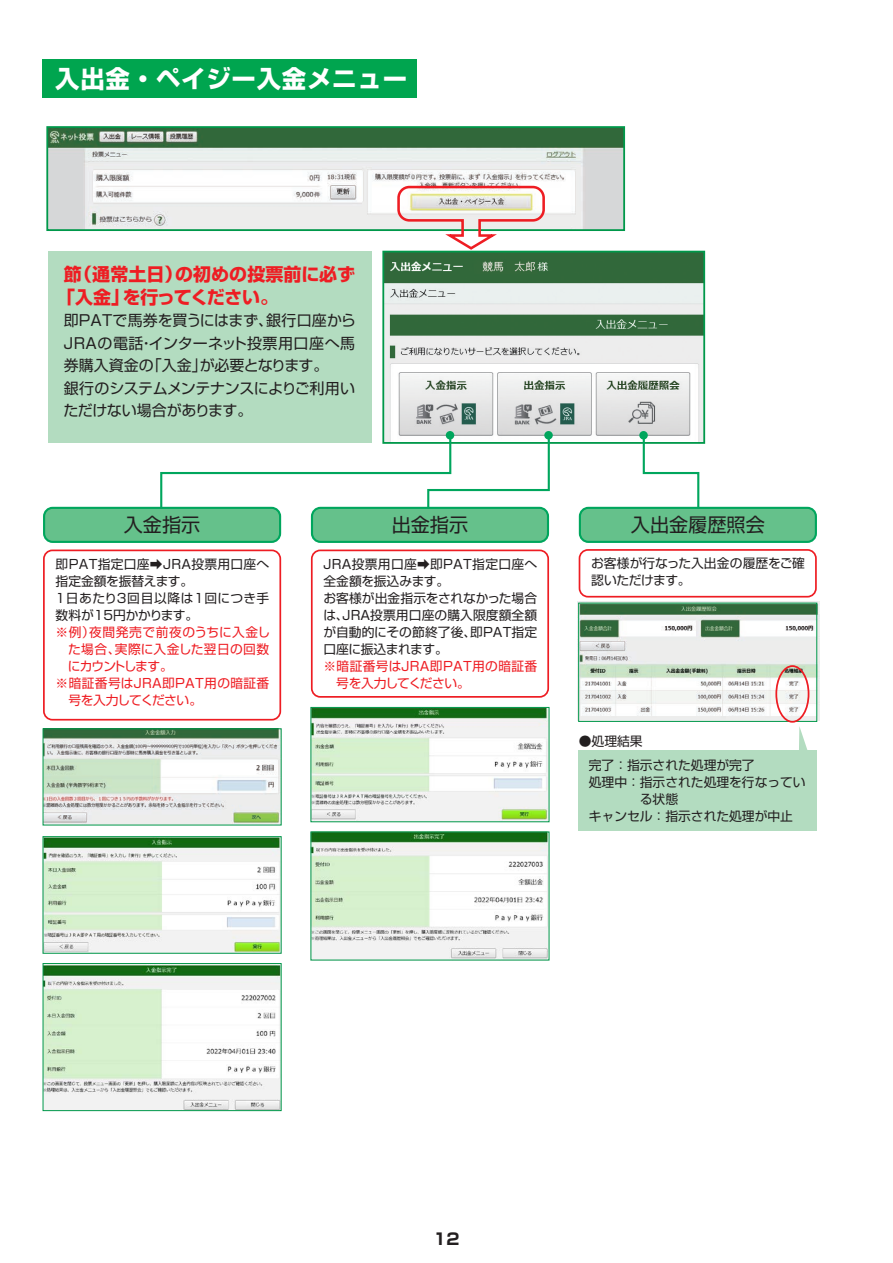
<style>
.page{position:relative;width:893px;height:1263px;background:#fff}
.page>*{position:absolute;margin:0;border:0;box-sizing:border-box;transform-origin:0 0}
.t1{font:700 24.45px "Shin Go Pr 5";letter-spacing:.03em;color:#fff}
.t2{font:19.2px "Shin Go Pr 5";color:#231f20}
.t3{font:700 18px/22.5px "Shin Go Pr 5";letter-spacing:-.02em;color:#ee1d23}
.t4{font:700 18px "Shin Go Pr 5";letter-spacing:.005em;color:#ee1d23}
.t5{font:700 15.9px "Shin Go Pr 5";color:#231f20}
.t6{font:15px/22.5px "Shin Go Pr 5";letter-spacing:-.03em;color:#231f20}
.t7{font:15px/22.5px "Shin Go Pr 5";letter-spacing:.015em;color:#231f20}
.t8{font:15px "Shin Go Pr 5";letter-spacing:-.01em;color:#231f20}
.t9{font:15px "Shin Go Pr 5";letter-spacing:-.05em;color:#231f20}
.t10{font:12.75px/17px "Shin Go Pr 5";color:#231f20}
.t11{font:12.75px/17px "Shin Go Pr 5";letter-spacing:.025em;color:#ee1d23}
.t12{font:12.75px/17px "Shin Go Pr 5";letter-spacing:.025em;color:#231f20}
.t13{font:12.75px "Shin Go Pr 5";letter-spacing:-.045em;color:#ee1d23}
.t14{font:12.75px "Shin Go Pr 5";letter-spacing:-.08em;color:#ee1d23}
</style>
<div class="page">
<img style="left:49px;top:129px;width:573px;height:99px">
<div style="left:46px;top:126px;width:579px;height:105px;border:2px solid #00984a"></div>
<img style="left:385px;top:254px;width:317px;height:187px">
<div style="left:382px;top:251px;width:323px;height:193px;border:2px solid #00984a"></div>
<div style="left:48px;top:251px;width:323px;height:192px;background:#b3dcc0"></div>
<img style="left:577px;top:602px;width:243px;height:119px">
<img style="left:313px;top:709px;width:234px;height:111px">
<img style="left:45px;top:965px;width:235px;height:144px">
<img style="left:45px;top:838px;width:235px;height:114px">
<div style="left:43px;top:963px;width:239px;height:148px;border:1px solid #00984a"></div>
<div style="left:43px;top:549px;width:238px;height:171px;border:2px solid #ee1d23;border-radius:9px"></div>
<div style="left:579px;top:750px;width:238px;height:81px;background:#b3dcc0"></div>
<div style="left:44px;top:508px;width:236px;height:34px;background:#65c18b;border-radius:9px"></div>
<div style="left:43px;top:507px;width:238px;height:36px;border:2px solid #00a65d;border-radius:9px"></div>
<div style="left:311px;top:549px;width:238px;height:149px;border:2px solid #ee1d23;border-radius:9px"></div>
<div style="left:312px;top:508px;width:236px;height:34px;background:#65c18b;border-radius:9px"></div>
<div style="left:311px;top:507px;width:238px;height:36px;border:2px solid #00a65d;border-radius:9px"></div>
<div style="left:580px;top:508px;width:236px;height:34px;background:#65c18b;border-radius:9px"></div>
<div style="left:579px;top:507px;width:238px;height:36px;border:2px solid #00a65d;border-radius:9px"></div>
<div style="left:579px;top:549px;width:238px;height:48px;border:2px solid #ee1d23;border-radius:9px"></div>
<img style="left:45px;top:730px;width:235px;height:93px">
<div style="left:43px;top:728px;width:239px;height:97px;border:1px solid #00984a"></div>
<div style="left:311px;top:707px;width:238px;height:115px;border:1px solid #00984a"></div>
<img style="left:313px;top:833px;width:234px;height:125px">
<div style="left:311px;top:831px;width:238px;height:129px;border:1px solid #00984a"></div>
<div style="left:578px;top:603px;width:239px;height:119px;border:1px solid #00984a"></div>
<div style="left:43px;top:836px;width:239px;height:118px;border:1px solid #00984a"></div>
<div style="left:775px;top:665px;width:34px;height:58px;border:2px solid #ee1d23;border-radius:50%"></div>
<svg style="left:799px;top:726px;width:9px;height:24px"></svg>
<svg style="left:642px;top:435px;width:58px;height:75px"></svg>
<div style="left:639px;top:431px;width:9px;height:8px;background:#00a65d;border-radius:50%"></div>
<div style="left:446px;top:431px;width:8px;height:8px;background:#00a65d;border-radius:50%"></div>
<svg style="left:159px;top:435px;width:392px;height:75px"></svg>
<div style="left:544px;top:431px;width:9px;height:8px;background:#00a65d;border-radius:50%"></div>
<svg style="left:396px;top:184px;width:150px;height:67px"></svg>
<div style="left:43px;top:60px;width:374px;height:38px;background:#00a54f"></div>
<h1 class="t1" style="left:55px;top:59px;width:353px">入出金・ペイジー入金メニュー</h1>
<h3 class="t4" style="left:175px;top:260px;width:182px">の初めの投票前に必ず</h3>
<h3 class="t3" style="left:123px;top:262px;width:157px;text-indent:-59px">（節通常土日）<br>を行ってください。</h3>
<h3 class="t4" style="left:57px;top:283px;width:74px">「入金」</h3>
<p class="t8" style="left:266px;top:308px;width:91px">銀行口座から</p>
<p class="t7" style="left:64px;top:308px;width:293px">即PATで馬券を買うにはまず、<br>JRAの電話インターネット投票用口座へ馬</p>
<p class="t8" style="left:139px;top:331px;width:16px">・</p>
<p class="t8" style="left:147px;top:353px;width:62px">「入金」</p>
<p class="t6" style="left:63px;top:353px;width:293px">券購入資金の<br>銀行のシステムメンテナンスによりご利用いただけない場合があります。</p>
<p class="t9" style="left:200px;top:353px;width:130px">が必要となります。</p>
<h2 class="t2" style="left:124px;top:509px;width:78px">入金指示</h2>
<h2 class="t2" style="left:392px;top:509px;width:78px">出金指示</h2>
<p class="t12" style="left:56px;top:554px;width:215px">即PAT指定口座➡JRA投票用口座へ指定金額を振替えます。<br>1日あたり3回目以降は1回につき手数料が15円かかります。</p>
<p class="t11" style="left:89px;top:622px;width:182px">夜間発売で前夜のうちに入金し</p>
<p class="t11" style="left:56px;top:622px;width:41px">※例）</p>
<p class="t11" style="left:68px;top:639px;width:54px">た場合、</p>
<p class="t14" style="left:68px;top:655px;width:106px">にカウントします。</p>
<p class="t11" style="left:56px;top:673px;width:215px">※暗証番号はJRA即PAT用の暗証番</p>
<p class="t13" style="left:68px;top:689px;width:135px">号を入力してください。</p>
<p class="t11" style="left:115px;top:639px;width:156px">実際に入金した翌日の回数</p>
<p class="t12" style="left:324px;top:554px;width:215px">JRA投票用口座➡即PAT指定口座へ</p>
<p class="t10" style="left:324px;top:571px;width:127px">全金額を振込みます。</p>
<p class="t10" style="left:323px;top:588px;width:215px">お客様が出金指示をされなかった場合</p>
<p class="t10" style="left:343px;top:605px;width:196px">JRA投票用口座の購入限度額全額</p>
<p class="t10" style="left:323px;top:605px;width:27px">は、</p>
<p class="t10" style="left:323px;top:622px;width:154px">が自動的にその節終了後、口座に振込まれます。</p>
<p class="t11" style="left:336px;top:656px;width:202px;text-indent:-13px">※暗証番号はJRA即PAT用の暗証番号を入力してください。</p>
<p class="t10" style="left:470px;top:622px;width:68px">即PAT指定</p>
<h2 class="t2" style="left:631px;top:509px;width:135px">入出金履歴照会</h2>
<p class="t10" style="left:591px;top:554px;width:215px">お客様が行なった入出金の履歴をご確認いただけます。</p>
<p class="t10" style="left:579px;top:731px;width:65px">●処理結果</p>
<p class="t10" style="left:589px;top:755px;width:167px">完了：指示された処理が完了</p>
<p class="t10" style="left:589px;top:772px;width:218px">処理中：指示された処理を行なってい</p>
<p class="t10" style="left:640px;top:789px;width:40px">る状態</p>
<p class="t10" style="left:589px;top:806px;width:206px">キャンセル：指示された処理が中止</p>
<p class="t5" style="left:433px;top:1226px;width:27px">12</p>
</div>
